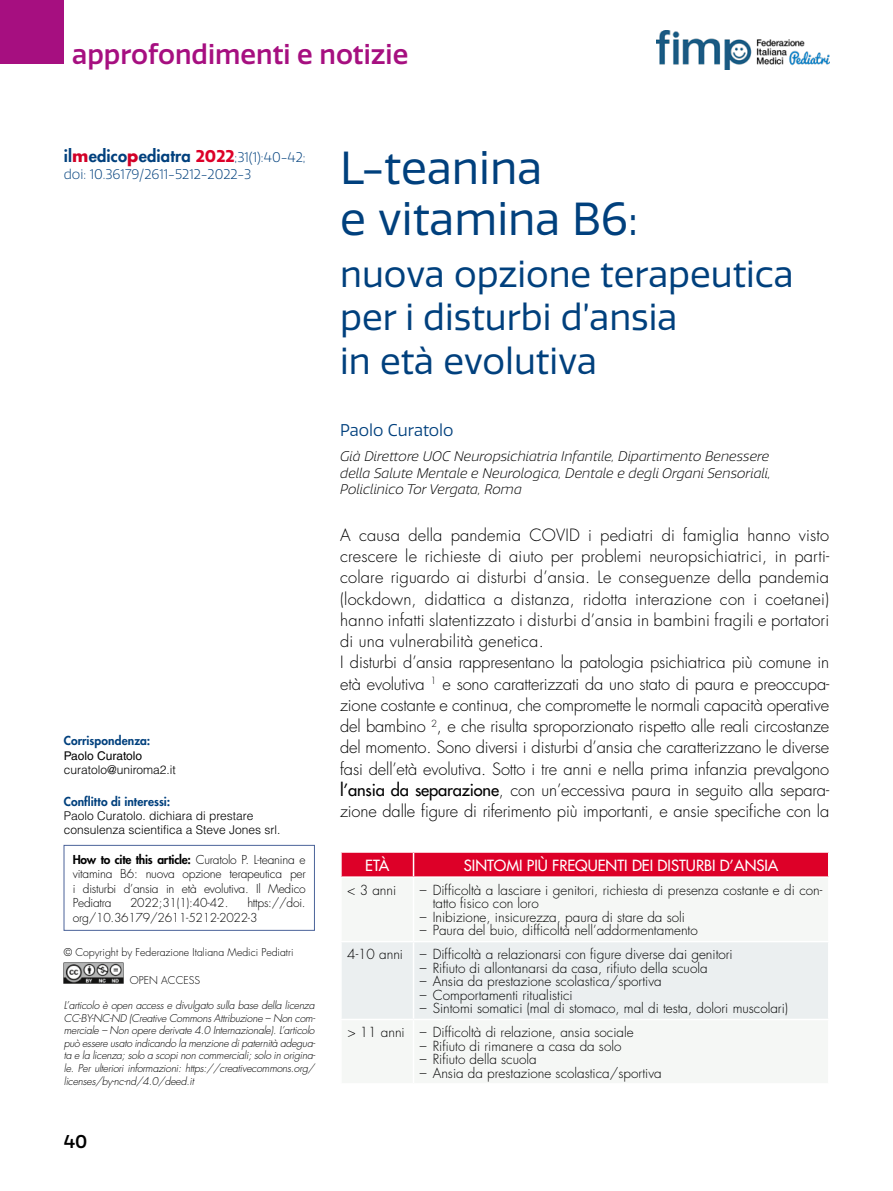
<style>
.page{position:relative;width:893px;height:1191px;background:#fff}
.page>*{position:absolute;margin:0;border:0;box-sizing:border-box;transform-origin:0 0}
.t1{font:45px/51.3px "Quatro";color:#00407d}
.t2{font:36px/43.5px "Quatro";color:#00407d}
.t3{font:500 27px "Quatro";color:#a60f80}
.t4{font:500 18px "Quatro";color:#000}
.t5{font:300 16.5px/21.3px "Futura Std";letter-spacing:-.01em;color:#000}
.t6{font:800 16.5px "Futura Std";letter-spacing:.01em;color:#00407d}
.t7{font:16.5px "Quatro";color:#00407d}
.t8{font:500 15px "Futura Std";color:#fff}
.t9{font:300 13.5px/23.9px "Futura Std";color:#000}
.t10{font:italic 300 13.5px/16.5px "Quatro";color:#000;text-align:justify}
.t11{font:300 13.5px "Quatro";color:#00407d}
.t12{font:300 12px/14.4px "Futura Std";letter-spacing:-.02em;color:#000;text-align:justify}
.t13{font:300 12px/14.4px "Helvetica LT Std";color:#000}
.t14{font:800 12px "Futura Std";letter-spacing:.005em;color:#00407d}
.t15{font:12px "Helvetica LT Std";color:#000}
.t16{font:italic 300 10.5px/12.6px "Futura Std";letter-spacing:-.02em;color:#000;text-align:justify}
.t17{font:300 10.5px "Futura Std";color:#000}
.s1{font-weight:700;color:#d20027}
.s2{font-family:"Quatro";font-weight:700;color:#dd0028}
.s3{font-family:"Quatro";font-weight:300;font-size:13.5px}
.s4{font-weight:800}
.s5{font-weight:500}
</style>
<div class="page">
<div style="left:0;top:0;width:64px;height:64px;background:#a60f80"></div>
<img style="left:656px;top:31px;width:173px;height:38px">
<div style="left:64px;top:845px;width:251px;height:85px;border:1px solid #4b6399"></div>
<img style="left:64px;top:962px;width:59px;height:21px">
<div style="left:342px;top:942px;width:486px;height:76px;background:#ebeff0"></div>
<hr style="left:413px;top:942px;width:1px;height:76px;background:#fff">
<div style="left:341px;top:852px;width:488px;height:24px;background:#dd0028"></div>
<h3 class="t3" style="left:72px;top:39px;width:338px">approfondimenti e notizie</h3>
<p class="t6" style="left:64px;top:146px;width:243px">il<span class="s1">m</span>edico<span class="s1">p</span>ediatra <span class="s2">2022</span><span class="s3">;31(1):40-42;</span></p>
<p class="t11" style="left:64px;top:166px;width:189px">doi: 10.36179/2611-5212-2022-3</p>
<p class="t14" style="left:64px;top:733px;width:88px">Corrispondenza:</p>
<p class="t15" style="left:64px;top:748px;width:80px">Paolo Curatolo</p>
<p class="t13" style="left:64px;top:762px;width:114px">curatolo@uniroma2.it</p>
<p class="t14" style="left:64px;top:793px;width:108px">Conflitto di interessi:</p>
<p class="t13" style="left:64px;top:808px;width:218px">Paolo Curatolo. dichiara di prestare consulenza scientifica a Steve Jones srl.</p>
<p class="t12" style="left:73px;top:852px;width:234px"><span class="s4">How to cite this article:</span> Curatolo P. L-teanina e vitamina B6: nuova opzione terapeutica per i disturbi d’ansia in età evolutiva. Il Medico Pediatra</p>
<p class="t12" style="left:73px;top:896px;width:234px;text-indent:175px">https://doi. org/10.36179/2611-5212-2022-3</p>
<p class="t17" style="left:64px;top:946px;width:231px">© Copyright by Federazione Italiana Medici Pediatri</p>
<p class="t17" style="left:130px;top:973px;width:72px">OPEN ACCESS</p>
<p class="t16" style="left:64px;top:999px;width:253px">L’articolo è open access e divulgato sulla base della licenza CC-BY-NC-ND (Creative Commons Attribuzione – Non com&shy;merciale – Non opere derivate 4.0 Internazionale). L’articolo può essere usato indicando la menzione di paternità adegua&shy;ta e la licenza; solo a scopi non commerciali; solo in origina&shy;le. Per ulteriori informazioni: https://creativecommons.org/ licenses/by-nc-nd/4.0/deed.it</p>
<p class="t12" style="left:130px;top:896px;width:100px">2022;31(1):40‑42.</p>
<p class="t4" style="left:64px;top:1131px;width:25px">40</p>
<h1 class="t1" style="left:340px;top:143px;width:299px">L-teanina<br>e vitamina B6:</h1>
<h2 class="t2" style="left:340px;top:253px;width:455px">nuova opzione terapeutica per i disturbi d’ansia<br>in età evolutiva</h2>
<p class="t7" style="left:340px;top:421px;width:115px">Paolo Curatolo</p>
<p class="t10" style="left:340px;top:448px;width:432px">Già Direttore UOC Neuropsichiatria Infantile, Dipartimento Benessere della Salute Mentale e Neurologica, Dentale e degli Organi Sensoriali, Policlinico Tor Vergata, Roma</p>
<p class="t5" style="left:340px;top:525px;width:491px">A causa della pandemia COVID i pediatri di famiglia hanno visto crescere le richieste di aiuto per problemi neuropsichiatrici, in parti&shy;colare riguardo ai disturbi d’ansia. Le conseguenze della pandemia (lockdown, didattica a distanza, ridotta interazione con i coetanei) hanno infatti slatentizzato i disturbi d’ansia in bambini fragili e portatori di una vulnerabilità genetica.<br>I disturbi d’ansia rappresentano la patologia psichiatrica più comune in età evolutiva <sup>1</sup> e sono caratterizzati da uno stato di paura e preoccupa&shy;zione costante e continua, che compromette le normali capacità operative del bambino <sup>2</sup>, e che risulta sproporzionato rispetto alle reali circostanze del momento. Sono diversi i disturbi d’ansia che caratterizzano le diverse fasi dell’età evolutiva. Sotto i tre anni e nella prima infanzia prevalgono <span class="s5">l’ansia da separazione</span>, con un’eccessiva paura in seguito alla separa&shy;zione dalle figure di riferimento più importanti, e ansie specifiche con la</p>
<p class="t8" style="left:365px;top:856px;width:26px">ETÀ</p>
<p class="t8" style="left:464px;top:856px;width:316px">SINTOMI PIÙ FREQUENTI DEI DISTURBI D’ANSIA</p>
<p class="t9" style="left:347px;top:878px;width:51px">&lt; 3 anni</p>
<p class="t9" style="left:433px;top:883px;width:391px;line-height:13.5px;text-indent:-13px">– Difficoltà a lasciare i genitori, richiesta di presenza costante e di con&shy;tatto fisico con loro</p>
<p class="t9" style="left:420px;top:905px;width:267px">– Inibizione, insicurezza, paura di stare da soli</p>
<p class="t9" style="left:347px;top:918px;width:387px;text-indent:73px">– Paura del buio, difficoltà nell’addormentamento<br>4-10 anni – Difficoltà a relazionarsi con figure diverse dai genitori</p>
<p class="t9" style="left:420px;top:956px;width:289px">– Rifiuto di allontanarsi da casa, rifiuto della scuola</p>
<p class="t9" style="left:420px;top:969px;width:243px">– Ansia da prestazione scolastica/sportiva</p>
<p class="t9" style="left:420px;top:983px;width:154px">– Comportamenti ritualistici</p>
<p class="t9" style="left:347px;top:996px;width:442px;text-indent:73px">– Sintomi somatici (mal di stomaco, mal di testa, dolori muscolari) &gt; 11 anni – Difficoltà di relazione, ansia sociale</p>
<p class="t9" style="left:420px;top:1034px;width:203px">– Rifiuto di rimanere a casa da solo</p>
<p class="t9" style="left:420px;top:1047px;width:118px">– Rifiuto della scuola</p>
<p class="t9" style="left:420px;top:1061px;width:243px">– Ansia da prestazione scolastica/sportiva</p>
</div>
